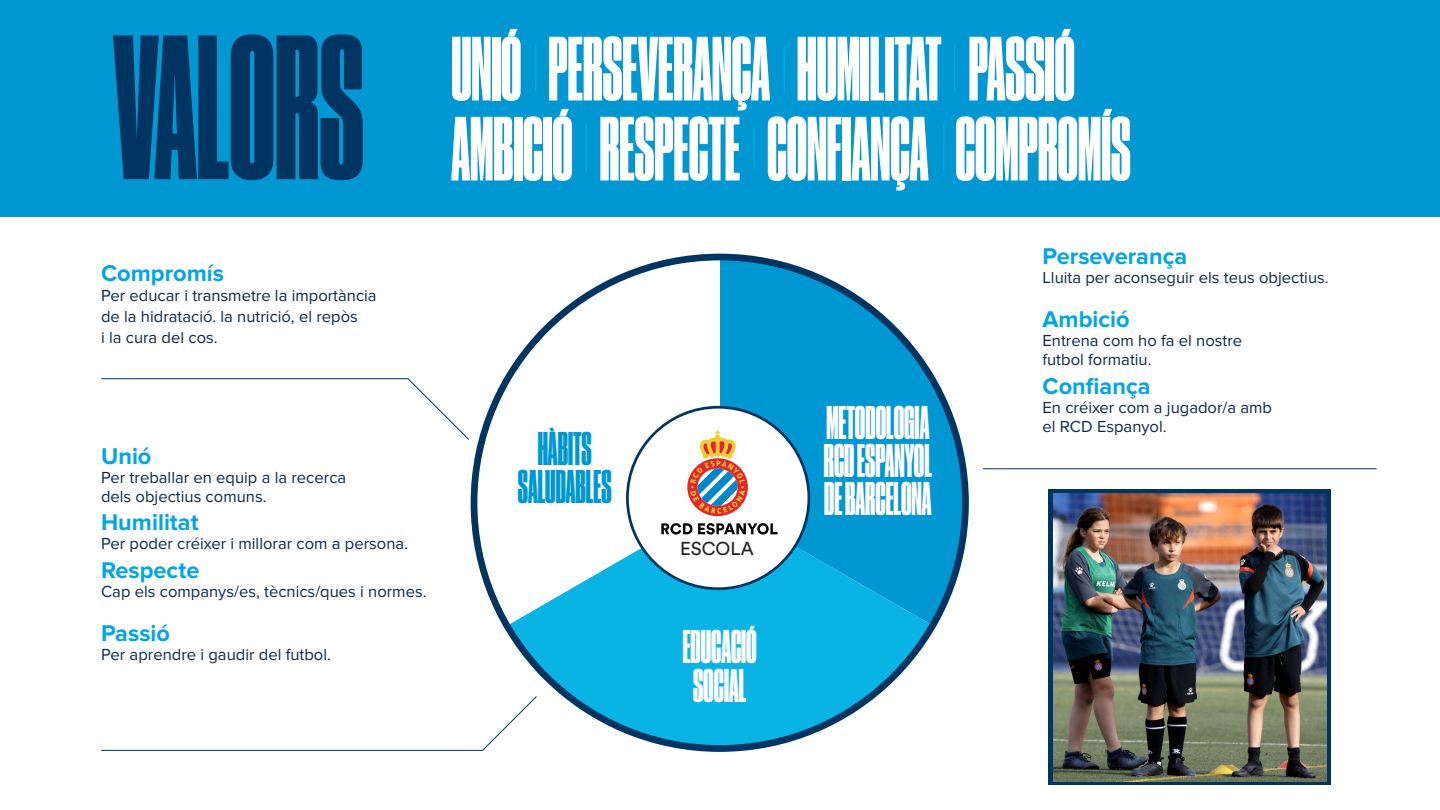
<style>
.page{position:relative;width:1440px;height:810px;background:#fff}
.page>*{position:absolute;margin:0;border:0;box-sizing:border-box;transform-origin:0 0}
.t1{font:193.2px "Druk X Cond Super";color:#003562}
.t2{font:85.57px/80px "Druk X Cond Super";color:#fff}
.t3{font:44.47px/38.2px "Druk X Cond Super";color:#fff;text-align:justify}
.t4{font:44.47px/38.2px "Druk X Cond Super";color:#0097d2;text-align:center}
.t5{font:700 23.62px "Proxima Nova";color:#04a5e0}
.t6{font:18.52px "Circular Std";color:#231f20}
.t7{font:16.58px/19px "Proxima Nova";color:#0b294d}
</style>
<div class="page">
<div style="left:0;top:0;width:1440px;height:217px;background:#0097d2"></div>
<svg style="left:470px;top:257px;width:250px;height:369px"></svg>
<svg style="left:507px;top:503px;width:426px;height:249px;fill:#09b4e4"></svg>
<svg style="left:720px;top:257px;width:246px;height:369px;fill:#0097d2"></svg>
<hr style="left:535px;top:44px;width:1px;height:47px;background:#04a5e0">
<hr style="left:784px;top:45px;width:1px;height:47px;background:#04a5e0">
<hr style="left:954px;top:45px;width:1px;height:47px;background:#04a5e0">
<hr style="left:586px;top:125px;width:1px;height:47px;background:#04a5e0">
<hr style="left:754px;top:125px;width:1px;height:47px;background:#04a5e0">
<hr style="left:943px;top:124px;width:2px;height:47px;background:#04a5e0">
<svg style="left:101px;top:378px;width:368px;height:62px"></svg>
<svg style="left:101px;top:695px;width:437px;height:56px"></svg>
<hr style="left:983px;top:468px;width:394px;height:1px;background:#003562">
<div style="left:627px;top:407px;width:182px;height:182px;background:#fff;border-radius:50%"></div>
<svg style="left:661px;top:523px;width:31px;height:12px"></svg>
<svg style="left:698px;top:523px;width:80px;height:12px"></svg>
<svg style="left:687px;top:458px;width:61px;height:58px"></svg>
<svg style="left:690px;top:430px;width:55px;height:84px"></svg>
<div style="left:1049px;top:489px;width:282px;height:296px;background:#003562"></div>
<img style="left:1053px;top:494px;width:274px;height:288px">
<h1 class="t1" style="left:113px;top:-3px;width:252px">VALORS</h1>
<h3 class="t5" style="left:101px;top:259px;width:124px">Compromís</h3>
<p class="t7" style="left:101px;top:286px;width:277px;line-height:20.5px">Per educar i transmetre la importància de la hidratació. la nutrició, el repòs<br>i la cura del cos.</p>
<h3 class="t5" style="left:101px;top:442px;width:52px">Unió</h3>
<p class="t7" style="left:101px;top:468px;width:247px">Per treballar en equip a la recerca dels objectius comuns.</p>
<h3 class="t5" style="left:101px;top:509px;width:99px">Humilitat</h3>
<p class="t7" style="left:101px;top:535px;width:309px">Per poder créixer i millorar com a persona.</p>
<h3 class="t5" style="left:101px;top:556px;width:100px">Respecte</h3>
<p class="t7" style="left:101px;top:582px;width:327px">Cap els companys/es, tècnics/ques i normes.</p>
<h3 class="t5" style="left:101px;top:619px;width:71px">Passió</h3>
<p class="t7" style="left:101px;top:645px;width:231px">Per aprendre i gaudir del futbol.</p>
<h2 class="t2" style="left:451px;top:29px;width:681px">UNIÓ PERSEVERANÇA HUMILITAT PASSIÓ<br>AMBICIÓ RESPECTE CONFIANÇA COMPROMÍS</h2>
<h3 class="t4" style="left:518px;top:429px;width:95px">HÀBITS<br>SALUDABLES</h3>
<p class="t6" style="left:680px;top:537px;width:75px">ESCOLA</p>
<h3 class="t3" style="left:683px;top:628px;width:76px">EDUCACIÓ<br>SOCIAL</h3>
<h3 class="t3" style="left:824px;top:404px;width:110px">METODOLOGIA RCD ESPANYOL DE BARCELONA</h3>
<h3 class="t5" style="left:1042px;top:243px;width:146px">Perseverança</h3>
<p class="t7" style="left:1042px;top:269px;width:288px">Lluita per aconseguir els teus objectius.</p>
<h3 class="t5" style="left:1042px;top:306px;width:89px">Ambició</h3>
<p class="t7" style="left:1042px;top:332px;width:201px">Entrena com ho fa el nostre futbol formatiu.</p>
<h3 class="t5" style="left:1042px;top:372px;width:110px">Confiança</h3>
<p class="t7" style="left:1042px;top:398px;width:231px">En créixer com a jugador/a amb el RCD Espanyol.</p>
</div>
